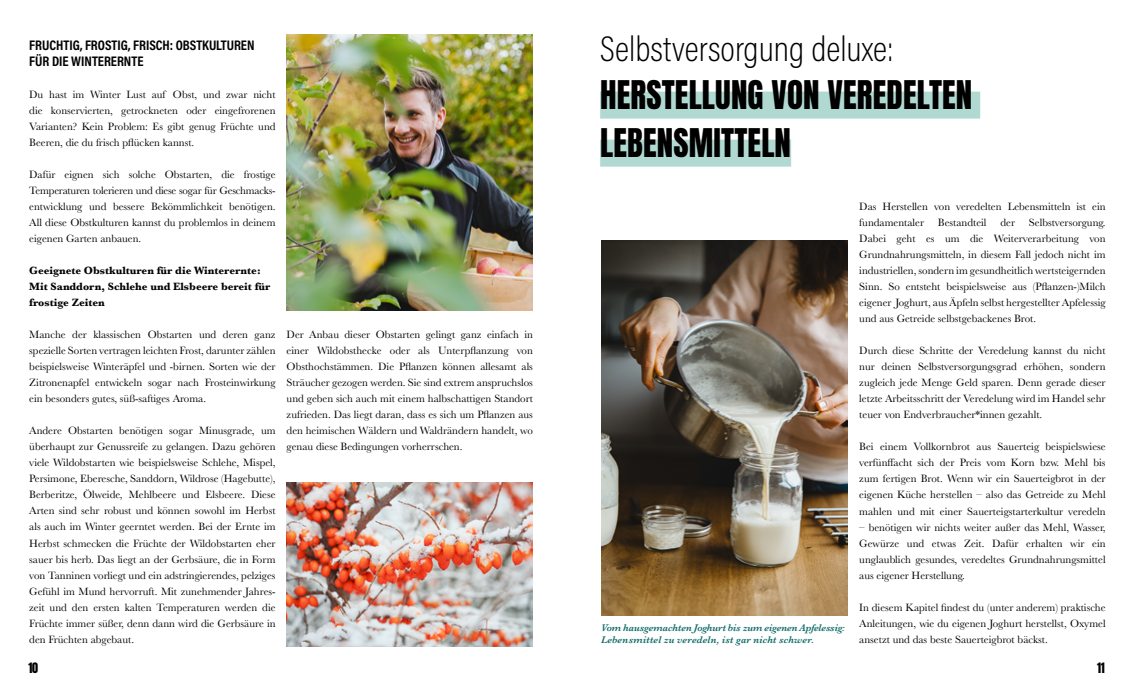
<style>
.page{position:relative;width:1134px;height:695px;background:#fff}
.page>*{position:absolute;margin:0;border:0;box-sizing:border-box;transform-origin:0 0}
.t1{font:36px "Acumin Variable Concept";color:#000}
.t2{font:33px/48px "Anton";letter-spacing:.005em;color:#000}
.t3{font:14px/16px "Acumin Variable Concept";color:#000}
.t4{font:12px "Anton";color:#000}
.t5{font:11px/16px "Baskerville";color:#000;text-align:justify}
.t6{font:700 11px/16px "Baskerville";color:#000}
.t7{font:italic 600 10px/12px "Baskerville";color:#106b67}
</style>
<div class="page">
<img style="left:287px;top:34px;width:246px;height:276px">
<img style="left:287px;top:482px;width:246px;height:164px">
<img style="left:601px;top:240px;width:247px;height:375px">
<div style="left:600px;top:92px;width:380px;height:27px;background:#b0dad1"></div>
<div style="left:600px;top:140px;width:191px;height:27px;background:#b0dad1"></div>
<p class="t3" style="left:29px;top:37px;width:227px">FRUCHTIG, FROSTIG, FRISCH: OBSTKULTUREN<br>FÜR DIE WINTERERNTE</p>
<p class="t5" style="left:29px;top:87px;width:248px">Du hast im Winter Lust auf Obst, und zwar nicht die konservierten, getrockneten oder eingefrorenen Varianten? Kein Problem: Es gibt genug Früchte und Beeren, die du frisch pflücken kannst.</p>
<p class="t5" style="left:29px;top:167px;width:248px">Dafür eignen sich solche Obstarten, die frostige Temperaturen tolerieren und diese sogar für Geschmacks&shy;entwicklung und bessere Bekömmlichkeit benötigen.<br>All diese Obstkulturen kannst du problemlos in deinem eigenen Garten anbauen.</p>
<p class="t6" style="left:29px;top:263px;width:243px">Geeignete Obstkulturen für die Winterernte:<br>Mit Sanddorn, Schlehe und Elsbeere bereit für frostige Zeiten</p>
<p class="t5" style="left:29px;top:327px;width:248px">Manche der klassischen Obstarten und deren ganz spezielle Sorten vertragen leichten Frost, darunter zählen beispielsweise Winteräpfel und -birnen. Sorten wie der Zitronenapfel entwickeln sogar nach Frosteinwirkung ein besonders gutes, süß-saftiges Aroma.</p>
<p class="t5" style="left:29px;top:423px;width:248px">Andere Obstarten benötigen sogar Minusgrade, um überhaupt zur Genussreife zu gelangen. Dazu gehören viele Wildobstarten wie beispielsweise Schlehe, Mispel, Persimone, Eberesche, Sanddorn, Wildrose (Hagebutte), Berberitze, Ölweide, Mehlbeere und Elsbeere. Diese Arten sind sehr robust und können sowohl im Herbst als auch im Winter geerntet werden. Bei der Ernte im Herbst schmecken die Früchte der Wildobstarten eher sauer bis herb. Das liegt an der Gerbsäure, die in Form von Tanninen vorliegt und ein adstringierendes, pelziges Gefühl im Mund hervorruft. Mit zunehmender Jahres&shy;zeit und den ersten kalten Temperaturen werden die Früchte immer süßer, denn dann wird die Gerbsäure in den Früchten abgebaut.</p>
<p class="t5" style="left:287px;top:327px;width:248px">Der Anbau dieser Obstarten gelingt ganz einfach in einer Wildobsthecke oder als Unterpflanzung von Obsthochstämmen. Die Pflanzen können allesamt als Sträucher gezogen werden. Sie sind extrem anspruchslos und geben sich auch mit einem halbschattigen Standort zufrieden. Das liegt daran, dass es sich um Pflanzen aus den heimischen Wäldern und Waldrändern handelt, wo genau diese Bedingungen vorherrschen.</p>
<h1 class="t1" style="left:600px;top:24px;width:295px">Selbstversorgung deluxe:</h1>
<h2 class="t2" style="left:600px;top:74px;width:374px">HERSTELLUNG VON VEREDELTEN<br>LEBENSMITTELN</h2>
<p class="t7" style="left:601px;top:621px;width:245px">Vom hausgemachten Joghurt bis zum eigenen Apfelessig:<br>Lebensmittel zu veredeln, ist gar nicht schwer.</p>
<p class="t5" style="left:859px;top:199px;width:248px">Das Herstellen von veredelten Lebensmitteln ist ein fundamentaler</p>
<p class="t5" style="left:859px;top:215px;width:248px;text-indent:170px">Selbstversorgung.<br>Dabei geht es um die Weiterverarbeitung von Grundnahrungsmitteln, in diesem Fall jedoch nicht im industriellen, sondern im gesundheitlich wertsteigernden Sinn. So entsteht beispielsweise aus (Pflanzen-)Milch eigener Joghurt, aus Äpfeln selbst hergestellter Apfelessig und aus Getreide selbstgebackenes Brot.</p>
<p class="t5" style="left:859px;top:343px;width:248px">Durch diese Schritte der Veredelung kannst du nicht nur deinen Selbstversorgungsgrad erhöhen, sondern zugleich jede Menge Geld sparen. Denn gerade dieser letzte Arbeitsschritt der Veredelung wird im Handel sehr teuer von Endverbraucher*innen gezahlt.</p>
<p class="t5" style="left:859px;top:439px;width:248px">Bei einem Vollkornbrot aus Sauerteig beispielswiese verfünffacht sich der Preis vom Korn bzw. Mehl bis zum fertigen Brot. Wenn wir ein Sauerteigbrot in der eigenen Küche herstellen – also das Getreide zu Mehl mahlen und mit einer Sauerteigstarterkultur veredeln</p>
<p class="t5" style="left:859px;top:519px;width:248px">– benötigen wir nichts weiter außer das Mehl, Wasser, Gewürze und etwas Zeit. Dafür erhalten wir ein unglaublich gesundes, veredeltes Grundnahrungsmittel aus eigener Herstellung.</p>
<p class="t5" style="left:859px;top:599px;width:248px">In diesem Kapitel findest du (unter anderem) praktische Anleitungen, wie du eigenen Joghurt herstellst, Oxymel ansetzt und das beste Sauerteigbrot bäckst.</p>
<p class="t5" style="left:938px;top:215px;width:50px">Bestandteil</p>
<p class="t5" style="left:1000px;top:215px;width:16px">der</p>
<p class="t4" style="left:28px;top:662px;width:11px">10</p>
<p class="t4" style="left:1097px;top:662px;width:9px">11</p>
</div>
